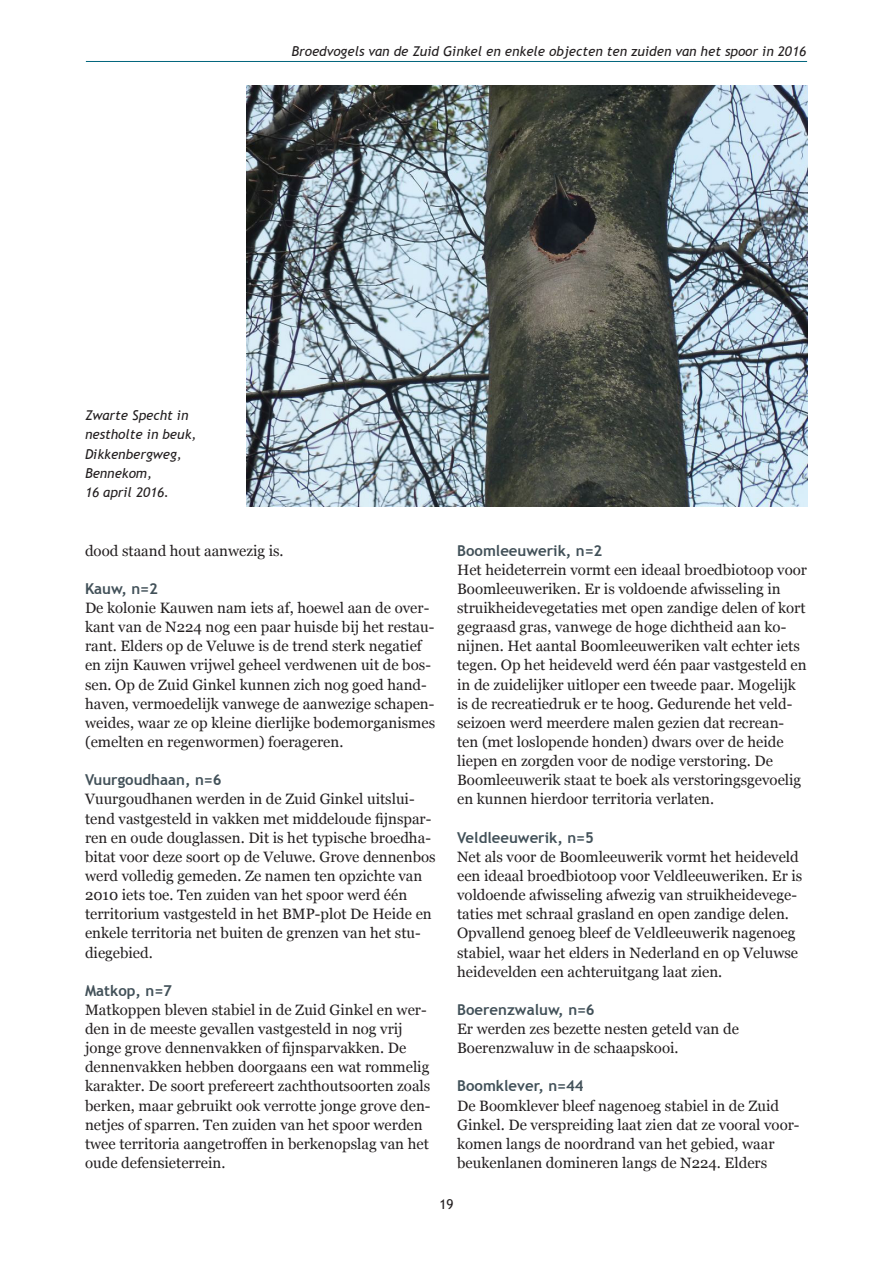
<style>
.page{position:relative;width:893px;height:1263px;background:#fff}
.page>*{position:absolute;margin:0;border:0;box-sizing:border-box;transform-origin:0 0}
.hoofdtekst{font:15px/19.2px "Georgia";color:#231f20}
.hoofdtekst-2{font:700 15px "Trebuchet MS";color:#425159}
.hoofdtekst-3{font:italic 13.5px/19.2px "Trebuchet MS";color:#231f20}
.t1{font:13.5px "Trebuchet MS";color:#231f20}
</style>
<div class="page">
<hr style="left:86px;top:61px;width:721px;height:1px;background:#00657c">
<img style="left:247px;top:85px;width:561px;height:421px">
<p class="hoofdtekst-3" style="left:291px;top:42px;width:516px">Broedvogels van de Zuid Ginkel en enkele objecten ten zuiden van het spoor in 2016</p>
<p class="hoofdtekst-3" style="left:85px;top:406px;width:113px">Zwarte Specht in nestholte in beuk,<br>Dikkenbergweg,<br>Bennekom,</p>
<p class="hoofdtekst-3" style="left:85px;top:483px;width:86px">16 april 2016.</p>
<p class="hoofdtekst" style="left:85px;top:541px;width:200px">dood staand hout aanwezig is.</p>
<p class="hoofdtekst-2" style="left:85px;top:579px;width:74px">Kauw, n=2</p>
<p class="hoofdtekst" style="left:85px;top:599px;width:352px">De kolonie Kauwen nam iets af, hoewel aan de over&shy;kant van de N224 nog een paar huisde bij het restau&shy;rant. Elders op de Veluwe is de trend sterk negatief en zijn Kauwen vrijwel geheel verdwenen uit de bos&shy;sen. Op de Zuid Ginkel kunnen zich nog goed hand&shy;haven, vermoedelijk vanwege de aanwezige schapen&shy;weides, waar ze op kleine dierlijke bodemorganismes (emelten en regenwormen) foerageren.</p>
<p class="hoofdtekst-2" style="left:85px;top:771px;width:138px">Vuurgoudhaan, n=6</p>
<p class="hoofdtekst" style="left:85px;top:790px;width:352px">Vuurgoudhanen werden in de Zuid Ginkel uitslui&shy;tend vastgesteld in vakken met middeloude fijnspar&shy;ren en oude douglassen. Dit is het typische broedha&shy;bitat voor deze soort op de Veluwe. Grove dennenbos werd volledig gemeden. Ze namen ten opzichte van 2010 iets toe. Ten zuiden van het spoor werd één territorium vastgesteld in het BMP-plot De Heide en enkele territoria net buiten de grenzen van het stu&shy;diegebied.</p>
<p class="hoofdtekst-2" style="left:85px;top:981px;width:89px">Matkop, n=7</p>
<p class="hoofdtekst" style="left:85px;top:1000px;width:347px">Matkoppen bleven stabiel in de Zuid Ginkel en wer&shy;den in de meeste gevallen vastgesteld in nog vrij jonge grove dennenvakken of fijnsparvakken. De dennenvakken hebben doorgaans een wat rommelig karakter. De soort prefereert zachthoutsoorten zoals berken, maar gebruikt ook verrotte jonge grove den&shy;netjes of sparren. Ten zuiden van het spoor werden twee territoria aangetroffen in berkenopslag van het oude defensieterrein.</p>
<p class="hoofdtekst-2" style="left:457px;top:541px;width:147px">Boomleeuwerik, n=2</p>
<p class="hoofdtekst" style="left:457px;top:560px;width:351px">Het heideterrein vormt een ideaal broedbiotoop voor Boomleeuweriken. Er is voldoende afwisseling in struikheidevegetaties met open zandige delen of kort gegraasd gras, vanwege de hoge dichtheid aan ko&shy;nijnen. Het aantal Boomleeuweriken valt echter iets tegen. Op het heideveld werd één paar vastgesteld en in de zuidelijker uitloper een tweede paar. Mogelijk is de recreatiedruk er te hoog. Gedurende het veld&shy;seizoen werd meerdere malen gezien dat recrean&shy;ten (met loslopende honden) dwars over de heide liepen en zorgden voor de nodige verstoring. De Boomleeuwerik staat te boek als verstoringsgevoelig en kunnen hierdoor territoria verlaten.</p>
<p class="hoofdtekst-2" style="left:457px;top:828px;width:138px">Veldleeuwerik, n=5</p>
<p class="hoofdtekst" style="left:457px;top:847px;width:347px">Net als voor de Boomleeuwerik vormt het heideveld een ideaal broedbiotoop voor Veldleeuweriken. Er is voldoende afwisseling afwezig van struikheidevege&shy;taties met schraal grasland en open zandige delen.<br>Opvallend genoeg bleef de Veldleeuwerik nagenoeg stabiel, waar het elders in Nederland en op Veluwse heidevelden een achteruitgang laat zien.</p>
<p class="hoofdtekst-2" style="left:457px;top:1000px;width:139px">Boerenzwaluw, n=6</p>
<p class="hoofdtekst" style="left:457px;top:1019px;width:283px">Er werden zes bezette nesten geteld van de<br>Boerenzwaluw in de schaapskooi.</p>
<p class="hoofdtekst-2" style="left:457px;top:1077px;width:128px">Boomklever, n=44</p>
<p class="hoofdtekst" style="left:457px;top:1096px;width:344px">De Boomklever bleef nagenoeg stabiel in de Zuid Ginkel. De verspreiding laat zien dat ze vooral voor&shy;komen langs de noordrand van het gebied, waar beukenlanen domineren langs de N224. Elders</p>
<p class="t1" style="left:439px;top:1196px;width:16px">19</p>
</div>
